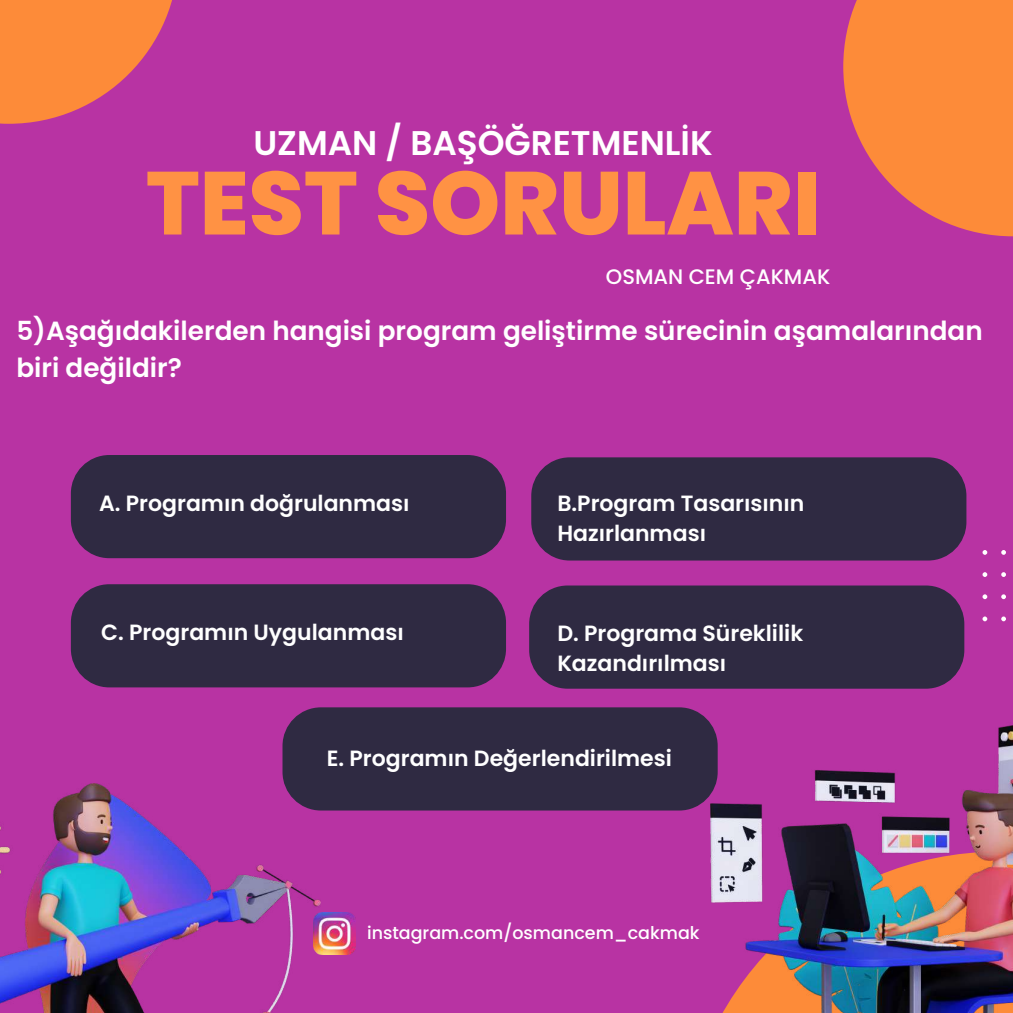
<style>
.page{position:relative;width:1013px;height:1013px;background:#fff}
.page>*{position:absolute;margin:0;border:0;box-sizing:border-box;transform-origin:0 0}
.t1{font:800 89.12px "Poppins";color:#ff9244}
.t2{font:600 34.25px "Poppins";color:#fff}
.t3{font:600 26.25px/36.5px "Poppins";color:#fff}
.t4{font:600 22px/30px "Poppins";color:#fff}
.t5{font:500 21px "Poppins";color:#fff}
.t6{font:500 17.5px "Poppins";color:#fff}
</style>
<div class="page">
<div style="left:0;top:0;width:1012px;height:1012px;background:#b833a3"></div>
<svg style="left:0;top:0;width:172px;height:124px"></svg>
<svg style="left:843px;top:0;width:169px;height:236px"></svg>
<img style="left:0;top:783px;width:321px;height:229px">
<div style="left:529px;top:585px;width:435px;height:103px;background:#2f2a42;border-radius:38px"></div>
<img style="left:710px;top:723px;width:302px;height:289px">
<svg style="left:982px;top:550px;width:24px;height:71px"></svg>
<img style="left:313px;top:912px;width:42px;height:42px">
<div style="left:531px;top:457px;width:435px;height:103px;background:#2f2a42;border-radius:38px"></div>
<div style="left:71px;top:455px;width:435px;height:103px;background:#2f2a42;border-radius:38px"></div>
<div style="left:71px;top:584px;width:435px;height:103px;background:#2f2a42;border-radius:38px"></div>
<div style="left:282px;top:707px;width:435px;height:103px;background:#2f2a42;border-radius:38px"></div>
<h2 class="t2" style="left:253px;top:119px;width:461px">UZMAN / BAŞÖĞRETMENLİK</h2>
<h1 class="t1" style="left:146px;top:141px;width:676px">TEST SORULARI</h1>
<p class="t5" style="left:606px;top:262px;width:226px">OSMAN CEM ÇAKMAK</p>
<p class="t3" style="left:16px;top:313px;width:967px">5)Aşağıdakilerden hangisi program geliştirme sürecinin aşamalarından biri değildir?</p>
<p class="t4" style="left:99px;top:488px;width:312px">A. Programın doğrulanması</p>
<p class="t4" style="left:101px;top:617px;width:304px">C. Programın Uygulanması</p>
<p class="t4" style="left:557px;top:488px;width:248px">B.Program Tasarısının<br>Hazırlanması</p>
<p class="t4" style="left:557px;top:618px;width:247px">D. Programa Süreklilik<br>Kazandırılması</p>
<p class="t4" style="left:327px;top:743px;width:347px">E. Programın Değerlendirilmesi</p>
<p class="t6" style="left:367px;top:920px;width:334px">instagram.com/osmancem_cakmak</p>
</div>
